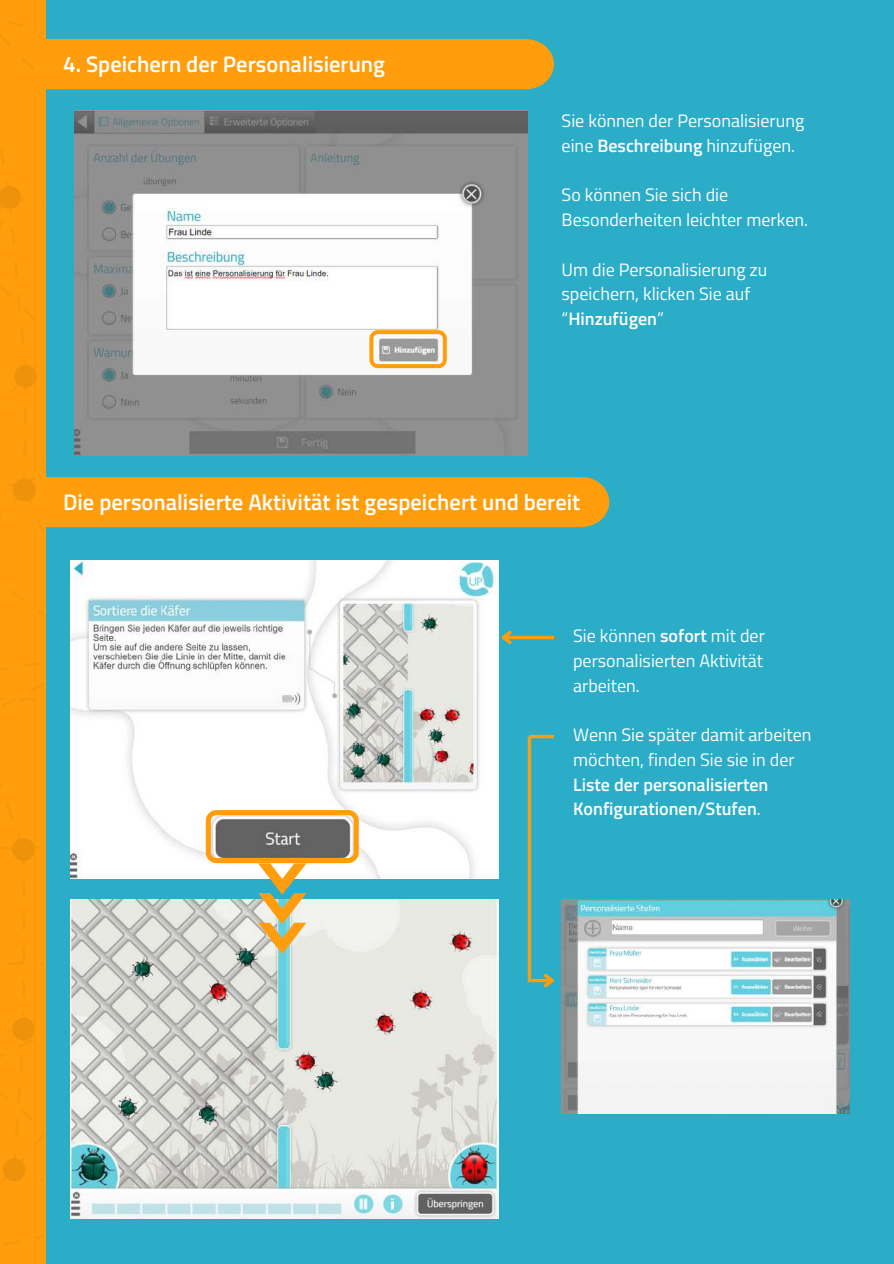
<style>
.page{position:relative;width:894px;height:1264px;background:#fff}
.page>*{position:absolute;margin:0;border:0;box-sizing:border-box;transform-origin:0 0}
.t1{font:600 22.5px "Titillium Web";color:#fff}
.t2{font:18px/24.8px "Titillium Web";color:#fdfdfe}
.t3{font:600 18px/24.8px "Titillium Web";color:#fdfdfe}
.s1{font-weight:600}
.s2{font-weight:400}
</style>
<div class="page">
<div style="left:0;top:0;width:893px;height:1263px;background:#2badc8"></div>
<img style="left:70px;top:954px;width:428px;height:264px">
<div style="left:0;top:0;width:46px;height:1263px;background:#ff9d0d"></div>
<hr style="left:22px;top:946px;width:3px;height:17px;background:#f7980c">
<svg style="left:3px;top:1018px;width:32px;height:163px"></svg>
<svg style="left:531px;top:978px;width:9px;height:4px"></svg>
<svg style="left:540px;top:973px;width:14px;height:15px"></svg>
<svg style="left:527px;top:954px;width:4px;height:28px"></svg>
<svg style="left:0;top:39px;width:609px;height:915px"></svg>
<img style="left:561px;top:899px;width:288px;height:214px">
<p class="t1" style="left:63px;top:47px;width:323px">4. Speichern der Personalisierung</p>
<p class="t2" style="left:561px;top:108px;width:244px">Sie können der Personalisierung eine <span class="s1">Beschreibung</span> hinzufügen.</p>
<p class="t2" style="left:561px;top:182px;width:248px">So können Sie sich die<br>Besonderheiten leichter merken.</p>
<p class="t2" style="left:561px;top:256px;width:207px">Um die Personalisierung zu speichern, klicken Sie auf “<span class="s1">Hinzufügen</span>”</p>
<p class="t1" style="left:63px;top:484px;width:518px">Die personalisierte Aktivität ist gespeichert und bereit</p>
<p class="t2" style="left:573px;top:623px;width:193px;text-align:justify">Sie können <span class="s1">sofort</span> mit der personalisierten Aktivität arbeiten.</p>
<p class="t2" style="left:573px;top:722px;width:240px">Wenn Sie später damit arbeiten möchten, finden Sie sie in der</p>
<p class="t3" style="left:573px;top:771px;width:197px">Liste der personalisierten<br>Konfigurationen/Stufen<span class="s2">.</span></p>
</div>
